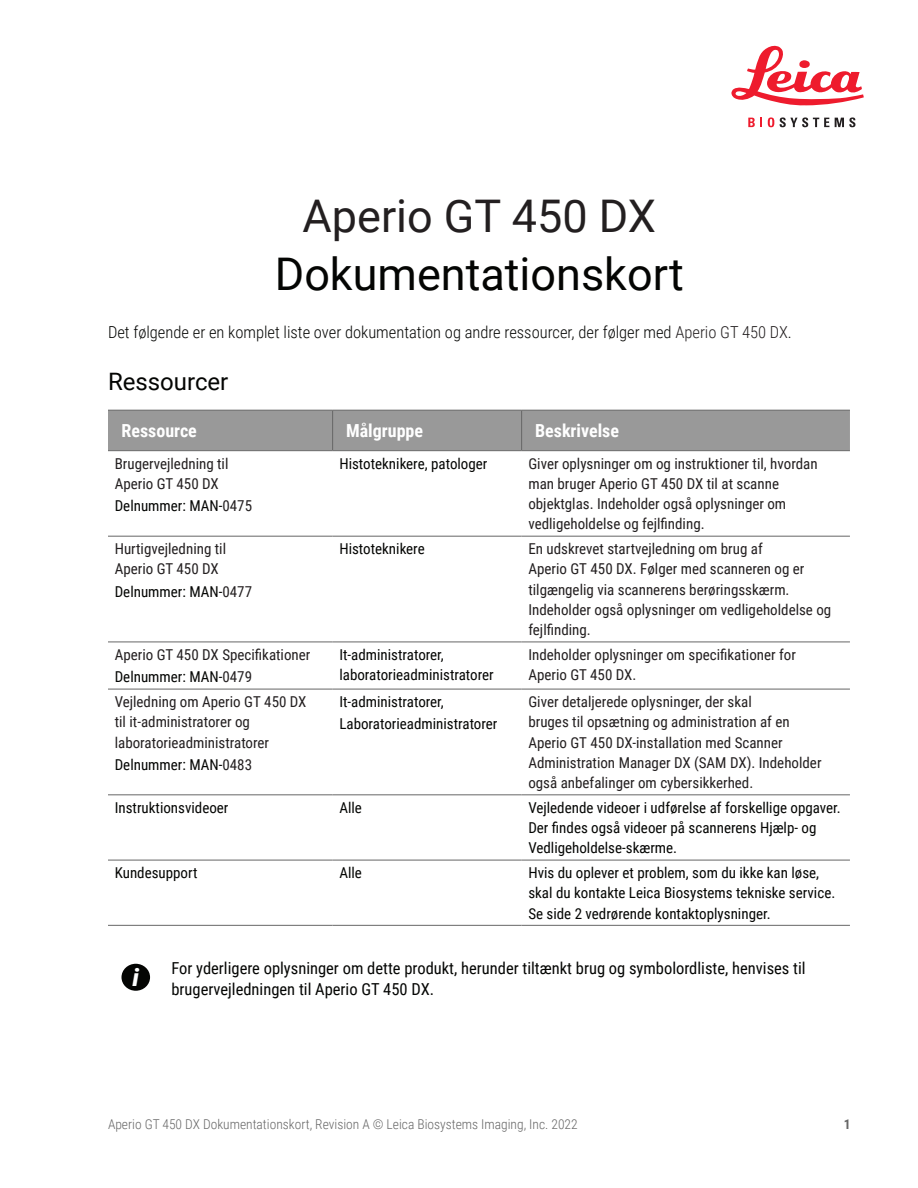
<style>
.page{position:relative;width:918px;height:1188px;background:#fff}
.page>*{position:absolute;margin:0;border:0;box-sizing:border-box;transform-origin:0 0}
.t1{font:45px "Roboto";color:#040503}
.t2{font:45px "Roboto";color:#231f20}
.t3{font:24px "Roboto";color:#040503}
.t4{font:italic 900 24px "Roboto";color:#fff}
.t5{font:700 18px "Roboto Condensed";color:#fff}
.t6{font:16.5px/21px "Roboto Condensed";color:#040503}
.t7{font:300 16.5px "Roboto Condensed";color:#040503}
.t8{font:15px/20.2px "Roboto Condensed";color:#231f20}
.t9{font:15px/20.2px "Roboto Condensed";color:#040503}
.t10{font:300 13.5px "Roboto Condensed";color:#666}
.t11{font:700 13.5px "Roboto Condensed";color:#666}
.s1{color:#231f20}
.s2{color:#040503}
</style>
<div class="page">
<svg style="left:731px;top:46px;width:133px;height:60px"></svg>
<svg style="left:748px;top:118px;width:14px;height:9px"></svg>
<svg style="left:768px;top:117px;width:6px;height:10px"></svg>
<svg style="left:780px;top:117px;width:49px;height:10px"></svg>
<svg style="left:835px;top:117px;width:20px;height:10px"></svg>
<div style="left:108px;top:411px;width:742px;height:39px;background:#999"></div>
<svg style="left:108px;top:451px;width:742px;height:474px"></svg>
<hr style="left:108px;top:410px;width:225px;height:1px;background:#666">
<hr style="left:333px;top:410px;width:189px;height:1px;background:#666">
<hr style="left:108px;top:450px;width:225px;height:1px;background:#666">
<hr style="left:333px;top:450px;width:189px;height:1px;background:#666">
<hr style="left:522px;top:450px;width:328px;height:1px;background:#666">
<hr style="left:108px;top:536px;width:225px;height:1px;background:#666">
<hr style="left:333px;top:536px;width:189px;height:1px;background:#666">
<hr style="left:522px;top:536px;width:328px;height:1px;background:#666">
<hr style="left:108px;top:642px;width:225px;height:1px;background:#666">
<hr style="left:333px;top:642px;width:189px;height:1px;background:#666">
<hr style="left:522px;top:642px;width:328px;height:1px;background:#666">
<hr style="left:108px;top:689px;width:225px;height:1px;background:#666">
<hr style="left:333px;top:689px;width:189px;height:1px;background:#666">
<hr style="left:522px;top:689px;width:328px;height:1px;background:#666">
<hr style="left:108px;top:794px;width:225px;height:1px;background:#666">
<hr style="left:333px;top:794px;width:189px;height:1px;background:#666">
<hr style="left:522px;top:794px;width:328px;height:1px;background:#666">
<hr style="left:108px;top:860px;width:225px;height:1px;background:#666">
<hr style="left:333px;top:860px;width:189px;height:1px;background:#666">
<hr style="left:522px;top:860px;width:328px;height:1px;background:#666">
<hr style="left:108px;top:925px;width:225px;height:1px;background:#666">
<hr style="left:333px;top:925px;width:189px;height:1px;background:#666">
<hr style="left:522px;top:925px;width:328px;height:1px;background:#666">
<hr style="left:332px;top:411px;width:1px;height:39px;background:#666">
<hr style="left:522px;top:410px;width:328px;height:1px;background:#666">
<hr style="left:521px;top:411px;width:1px;height:39px;background:#666">
<div style="left:121px;top:964px;width:29px;height:27px;background:#040503;border-radius:50%"></div>
<h1 class="t2" style="left:303px;top:184px;width:355px">Aperio GT 450 DX</h1>
<h1 class="t1" style="left:275px;top:243px;width:410px">Dokumentationskort</h1>
<p class="t7" style="left:108px;top:321px;width:685px">Det følgende er en komplet liste over dokumentation og andre ressourcer, der følger med <span class="s1">Aperio GT 450 DX</span>.</p>
<h2 class="t3" style="left:108px;top:364px;width:122px">Ressourcer</h2>
<p class="t5" style="left:122px;top:418px;width:77px">Ressource</p>
<p class="t5" style="left:346px;top:418px;width:78px">Målgruppe</p>
<p class="t5" style="left:535px;top:418px;width:85px">Beskrivelse</p>
<p class="t8" style="left:115px;top:453px;width:115px">Brugervejledning til<br>Aperio GT 450 DX</p>
<p class="t9" style="left:115px;top:495px;width:139px">Delnummer: MAN-<span class="s1">0475</span></p>
<p class="t9" style="left:339px;top:453px;width:150px">Histoteknikere, patologer</p>
<p class="t8" style="left:528px;top:453px;width:291px">Giver oplysninger om og instruktioner til, hvordan man bruger Aperio GT 450 DX til at scanne objektglas. Indeholder også oplysninger om vedligeholdelse og fejlfinding.</p>
<p class="t8" style="left:115px;top:538px;width:113px">Hurtigvejledning til<br>Aperio GT 450 DX</p>
<p class="t9" style="left:115px;top:581px;width:139px">Delnummer: MAN-<span class="s1">0477</span></p>
<p class="t9" style="left:339px;top:538px;width:87px">Histoteknikere</p>
<p class="t8" style="left:528px;top:538px;width:304px">En udskrevet startvejledning om brug af<br>Aperio GT 450 DX. Følger med scanneren og er tilgængelig via scannerens berøringsskærm.<br>Indeholder også oplysninger om vedligeholdelse og fejlfinding.</p>
<p class="t8" style="left:115px;top:643px;width:197px;line-height:22.4px">Aperio GT 450 DX Specifikationer<br><span class="s2">Delnummer: MAN-</span>0479</p>
<p class="t9" style="left:339px;top:644px;width:156px">It-administratorer, laboratorieadministratorer</p>
<p class="t8" style="left:528px;top:644px;width:269px">Indeholder oplysninger om specifikationer for<br>Aperio GT 450 DX.</p>
<p class="t8" style="left:115px;top:691px;width:193px">Vejledning om Aperio GT 450 DX til it-administratorer og laboratorieadministratorer</p>
<p class="t9" style="left:115px;top:754px;width:139px">Delnummer: MAN-<span class="s1">0483</span></p>
<p class="t9" style="left:339px;top:690px;width:160px;line-height:22.4px">It-administratorer,<br>Laboratorieadministratorer</p>
<p class="t8" style="left:528px;top:691px;width:295px">Giver detaljerede oplysninger, der skal<br>bruges til opsætning og administration af en Aperio GT 450 DX-installation med Scanner Administration Manager DX (SAM DX). Indeholder også anbefalinger om cybersikkerhed.</p>
<p class="t9" style="left:115px;top:797px;width:115px">Instruktionsvideoer</p>
<p class="t9" style="left:339px;top:797px;width:24px">Alle</p>
<p class="t9" style="left:528px;top:797px;width:314px">Vejledende videoer i udførelse af forskellige opgaver.<br>Der findes også videoer på scannerens Hjælp- og<br>Vedligeholdelse-skærme.</p>
<p class="t9" style="left:115px;top:862px;width:84px">Kundesupport</p>
<p class="t9" style="left:339px;top:862px;width:24px">Alle</p>
<p class="t9" style="left:528px;top:862px;width:308px">Hvis du oplever et problem, som du ikke kan løse, skal du kontakte Leica Biosystems tekniske service.<br>Se side 2 vedrørende kontaktoplysninger.</p>
<h2 class="t4" style="left:133px;top:960px;width:8px">i</h2>
<p class="t6" style="left:171px;top:957px;width:636px">For yderligere oplysninger om dette produkt, herunder tiltænkt brug og symbolordliste, henvises til brugervejledningen til Aperio GT 450 DX.</p>
<p class="t10" style="left:108px;top:1115px;width:471px">Aperio GT 450 DX Dokumentationskort, Revision A © Leica Biosystems Imaging, Inc. 2022</p>
<p class="t11" style="left:844px;top:1115px;width:8px">1</p>
</div>
